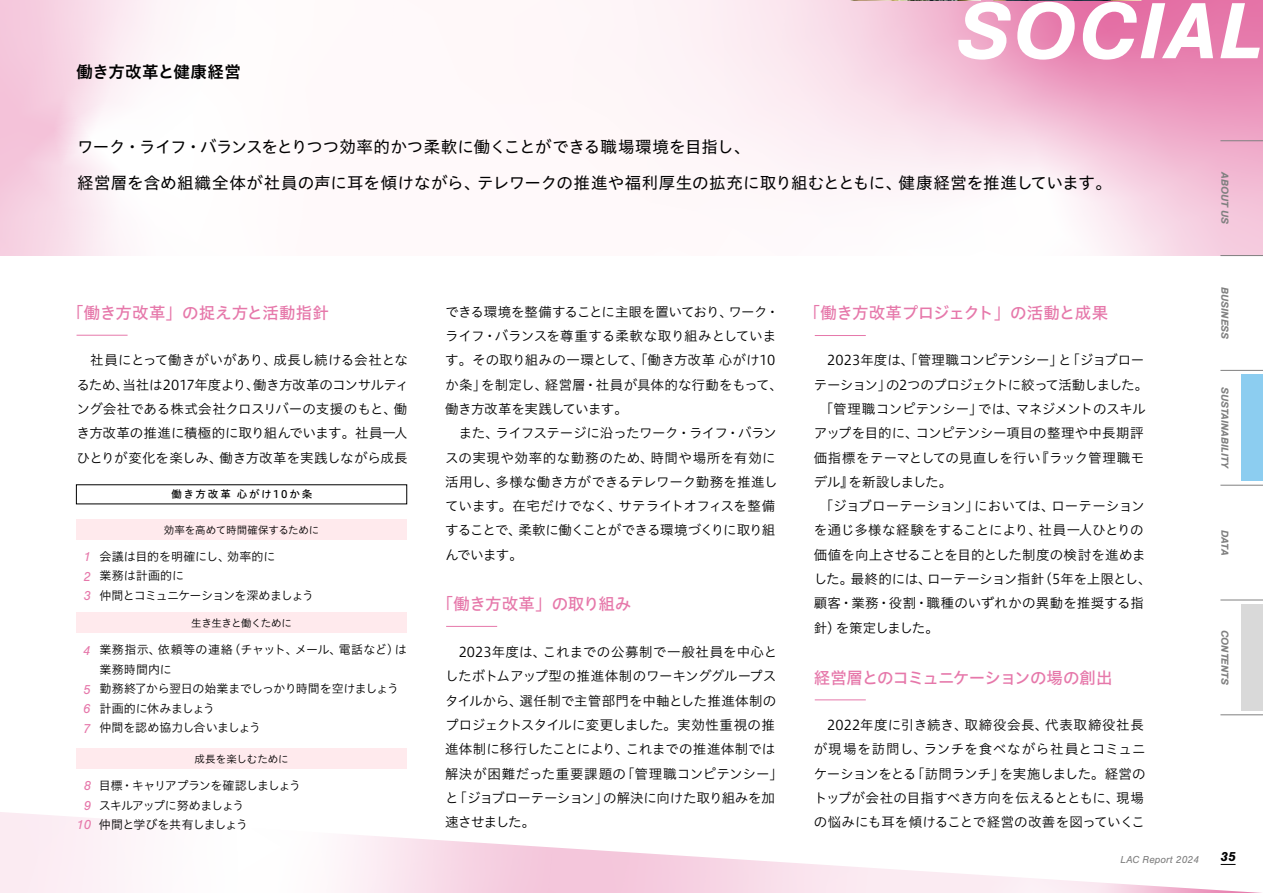
<style>
.page{position:relative;width:1263px;height:893px;background:#fff}
.page>*{position:absolute;margin:0;border:0;box-sizing:border-box;transform-origin:0 0}
.t1{font:italic 700 82.5px "Nimbus San";letter-spacing:.025em;color:#fff}
.t2{font:16.5px/36px "Hiragino UD Sans Std N W4";letter-spacing:-.005em;color:#000}
.t3{font:16.5px "Hiragino UD Sans Std N W5";letter-spacing:-.03em;color:#e678aa}
.t4{font:16.5px "Hiragino UD Sans Std N W5";letter-spacing:.005em;color:#e678aa}
.t5{font:16.5px "Hiragino UD Sans Std N W6";letter-spacing:.01em;color:#000}
.t6{font:13.5px/24.3px "Hiragino UD Sans Std N W3";letter-spacing:-.01em;color:#000}
.t7{font:13.5px/24.3px "Hiragino UD Sans Std N W3";letter-spacing:.01em;color:#000}
.t8{font:13.5px "Hiragino UD Sans Std N W3";letter-spacing:-.065em;color:#000}
.t9{font:13.5px "Hiragino UD Sans Std N W3";letter-spacing:-.055em;color:#000}
.t10{font:italic 13.5px/19.5px "Nimbus San";color:#e678aa;text-align:justify}
.t11{font:13.5px "Hiragino UD Sans Std N W3";letter-spacing:-.08em;color:#000}
.t12{font:italic 700 13.5px "Nimbus San";color:#000}
.t13{font:12px/19.5px "Hiragino UD Sans Std N W3";letter-spacing:-.03em;color:#000}
.t14{font:12px/19.5px "Hiragino UD Sans Std N W3";letter-spacing:-.065em;color:#000}
.t15{font:italic 700 10.5px "Nimbus San";color:#808080}
.t16{font:10.5px "Hiragino UD Sans Std N W3";letter-spacing:-.02em;color:#000}
.t17{font:italic 10.5px "Nimbus San";color:#808080}
.t18{font:10.5px "Hiragino UD Sans Std N W5";letter-spacing:.165em;color:#000}
</style>
<div class="page">
<svg style="left:0;top:0;width:1263px;height:256px"></svg>
<svg style="left:0;top:812px;width:1262px;height:81px"></svg>
<hr style="left:815px;top:699px;width:51px;height:1px;background:#e678aa">
<hr style="left:77px;top:335px;width:51px;height:1px;background:#e678aa">
<hr style="left:446px;top:626px;width:51px;height:1px;background:#e678aa">
<hr style="left:815px;top:335px;width:51px;height:1px;background:#e678aa">
<div style="left:76px;top:519px;width:331px;height:21px;background:#ffeaed"></div>
<div style="left:76px;top:613px;width:331px;height:20px;background:#ffeaed"></div>
<div style="left:76px;top:748px;width:331px;height:21px;background:#ffeaed"></div>
<img style="left:984px;top:0;width:165px;height:1px">
<img style="left:838px;top:0;width:142px;height:1px">
<svg style="left:1221px;top:864px;width:14px;height:1px"></svg>
<hr style="left:1220px;top:140px;width:43px;height:1px;background:#808080">
<hr style="left:1220px;top:255px;width:43px;height:1px;background:#808080">
<hr style="left:1220px;top:370px;width:43px;height:1px;background:#808080">
<hr style="left:1220px;top:485px;width:43px;height:1px;background:#808080">
<hr style="left:1220px;top:600px;width:43px;height:1px;background:#808080">
<hr style="left:1220px;top:714px;width:43px;height:1px;background:#808080">
<div style="left:1242px;top:375px;width:21px;height:106px;background:#8ccdf0"></div>
<div style="left:1242px;top:604px;width:21px;height:107px;background:#d9d9d9"></div>
<p class="t5" style="left:77px;top:59px;width:166px">働き方改革と健康経営</p>
<h1 class="t1" style="left:956px;top:-18px;width:309px">SOCIAL</h1>
<p class="t2" style="left:77px;top:128px;width:1036px">ワーク・ライフ・バランスをとりつつ効率的かつ柔軟に働くことができる職場環境を目指し、<br>経営層を含め組織全体が社員の声に耳を傾けながら、テレワークの推進や福利厚生の拡充に取り組むとともに、健康経営を推進しています。</p>
<p class="t4" style="left:67px;top:300px;width:263px">「働き方改革」の捉え方と活動指針</p>
<p class="t6" style="left:77px;top:347px;width:334px;text-align:justify;text-indent:14px">社員にとって働きがいがあり、成長し続ける会社となるため、当社は2017年度より、働き方改革のコンサルティング会社である株式会社クロスリバーの支援のもと、働き方改革の推進に積極的に取り組んでいます。社員一人ひとりが変化を楽しみ、働き方改革を実践しながら成長</p>
<p class="t18" style="left:172px;top:486px;width:142px">働き方改革 心がけ10か条</p>
<p class="t10" style="left:83px;top:547px;width:9px">1<br>2<br>3</p>
<p class="t10" style="left:83px;top:640px;width:9px">4</p>
<p class="t10" style="left:83px;top:679px;width:9px">5<br>6<br>7</p>
<p class="t10" style="left:76px;top:776px;width:16px;text-align:center">8<br>9<br>10</p>
<p class="t16" style="left:164px;top:522px;width:157px">効率を高めて時間確保するために</p>
<p class="t13" style="left:99px;top:546px;width:216px">会議は目的を明確にし、効率的に<br>業務は計画的に<br>仲間とコミュニケーションを深めましょう</p>
<p class="t16" style="left:191px;top:615px;width:102px">生き生きと働くために</p>
<p class="t13" style="left:99px;top:639px;width:309px">業務指示、依頼等の連絡（チャット、メール、電話など）は業務時間内に<br>勤務終了から翌日の始業までしっかり時間を空けましょう計画的に休みましょう<br>仲間を認め協力し合いましょう</p>
<p class="t16" style="left:195px;top:751px;width:95px">成長を楽しむために</p>
<p class="t14" style="left:99px;top:775px;width:204px">目標・キャリアプランを確認しましょうスキルアップに努めましょう<br>仲間と学びを共有しましょう</p>
<p class="t6" style="left:445px;top:299px;width:339px">できる環境を整備することに主眼を置いており、ワーク・ライフ・バランスを尊重する柔軟な取り組みとしています。その取り組みの一環として、「働き方改革 心がけ10か条」を制定し、経営層・社員が具体的な行動をもって、働き方改革を実践しています。</p>
<p class="t6" style="left:445px;top:420px;width:334px;text-indent:14px">また、ライフステージに沿ったワーク・ライフ・バランスの実現や効率的な勤務のため、時間や場所を有効に活用し、多様な働き方ができるテレワーク勤務を推進しています。在宅だけでなく、サテライトオフィスを整備することで、柔軟に働くことができる環境づくりに取り組んでいます。</p>
<p class="t3" style="left:437px;top:591px;width:196px">「働き方改革」の取り組み</p>
<p class="t6" style="left:445px;top:639px;width:339px;text-indent:14px">2023年度は、これまでの公募制で一般社員を中心としたボトムアップ型の推進体制のワーキンググループスタイルから、選任制で主管部門を中軸とした推進体制のプロジェクトスタイルに変更しました。実効性重視の推進体制に移行したことにより、これまでの推進体制では解決が困難だった重要課題の「管理職コンピテンシー」と「ジョブローテーション」の解決に向けた取り組みを加速させました。</p>
<p class="t3" style="left:804px;top:301px;width:306px">「働き方改革プロジェクト」の活動と成果</p>
<p class="t6" style="left:827px;top:347px;width:319px">2023年度は、「管理職コンピテンシー」と「ジョブロー</p>
<p class="t8" style="left:814px;top:374px;width:336px">テーション」の2つのプロジェクトに絞って活動しました。</p>
<p class="t6" style="left:820px;top:396px;width:327px">「管理職コンピテンシー」では、マネジメントのスキル</p>
<p class="t6" style="left:814px;top:420px;width:331px">アップを目的に、コンピテンシー項目の整理や中長期評</p>
<p class="t7" style="left:814px;top:445px;width:332px">価指標をテーマとしての見直しを行い『ラック管理職モ</p>
<p class="t9" style="left:814px;top:472px;width:140px">デル』を新設しました。</p>
<p class="t6" style="left:820px;top:493px;width:326px">「ジョブローテーション」においては、ローテーション</p>
<p class="t6" style="left:814px;top:517px;width:331px">を通じ多様な経験をすることにより、社員一人ひとりの</p>
<p class="t6" style="left:814px;top:542px;width:333px">価値を向上させることを目的とした制度の検討を進めま</p>
<p class="t6" style="left:814px;top:566px;width:339px">した。最終的には、ローテーション指針（5年を上限とし、</p>
<p class="t7" style="left:814px;top:590px;width:332px">顧客・業務・役割・職種のいずれかの異動を推奨する指</p>
<p class="t11" style="left:814px;top:617px;width:127px">針）を策定しました。</p>
<p class="t3" style="left:814px;top:665px;width:300px">経営層とのコミュニケーションの場の創出</p>
<p class="t7" style="left:814px;top:712px;width:333px;text-indent:14px">2022年度に引き続き、取締役会長、代表取締役社長が現場を訪問し、ランチを食べながら社員とコミュニケーションをとる「訪問ランチ」を実施しました。経営のトップが会社の目指すべき方向を伝えるとともに、現場の悩みにも耳を傾けることで経営の改善を図っていくこ</p>
<p class="t15" style="left:1231px;top:172px;width:54px;rotate:90deg">ABOUT US</p>
<p class="t15" style="left:1231px;top:287px;width:54px;rotate:90deg">BUSINESS</p>
<p class="t15" style="left:1231px;top:387px;width:84px;rotate:90deg">SUSTAINABILITY</p>
<p class="t15" style="left:1231px;top:530px;width:27px;rotate:90deg">DATA</p>
<p class="t15" style="left:1231px;top:630px;width:57px;rotate:90deg">CONTENTS</p>
<p class="t17" style="left:1120px;top:853px;width:80px">LAC Report 2024</p>
<p class="t12" style="left:1220px;top:848px;width:17px">35</p>
</div>
